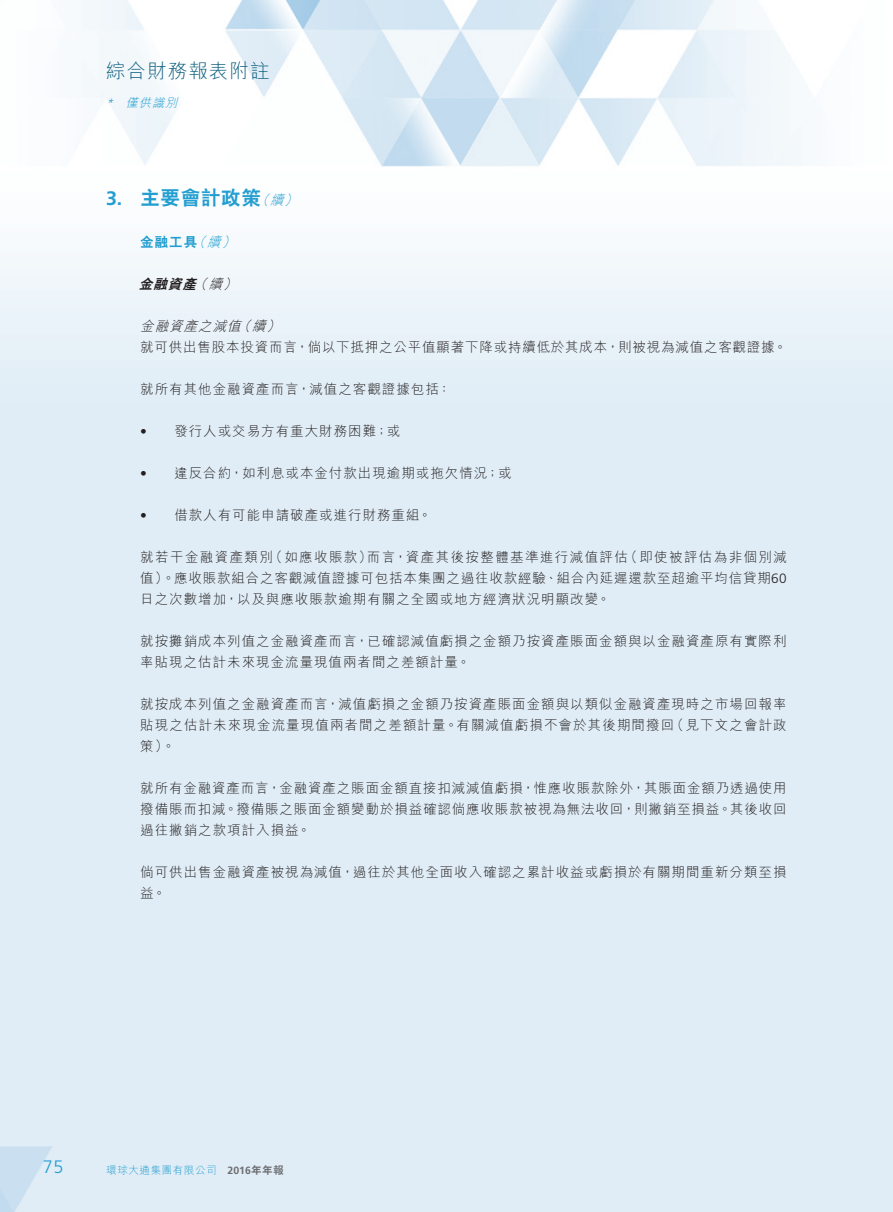
<style>
.page{position:relative;width:893px;height:1212px;background:#fff}
.page>*{position:absolute;margin:0;border:0;box-sizing:border-box;transform-origin:0 0}
.Heading_1{font:800 19.5px "C Hei 2 HK";letter-spacing:.04em;color:#229ed0}
.t1{font:300 19.5px "M Hei HK";letter-spacing:.055em;color:#0c5e7e}
.t2{font:300 18px "Frutiger LT Std";color:#229ed0}
.Body_Text{font:300 13.5px/21px "M Hei HK";letter-spacing:.075em;color:#231f20;text-align:justify}
.Heading_4{font:italic 300 13.5px "M Hei HK";color:#231f20}
.Heading_2{font:800 13.5px "C Hei 2 HK";color:#229ed0}
.Heading_3{font:italic 800 13.5px "C Hei 2 HK";color:#231f20}
.t3{font:italic 300 12px "M Hei HK";color:#229ed0}
.t4{font:300 10.5px "M Hei HK";letter-spacing:.06em;color:#229ed0}
.s1{font-family:"Frutiger LT Std"}
.s2{font-family:"Frutiger LT Std";font-weight:700}
.s3{font-family:"M Hei HK";font-weight:300;font-style:italic;font-size:13.5px}
.s4{font-family:"M Hei HK";font-weight:300;font-style:italic}
.s5{font-family:"M Hei HK";font-weight:300}
.s6{font-family:"Frutiger LT Std";font-weight:700;color:#6c6d70}
.s7{font-family:"C Hei 2 HK";font-weight:800;color:#6c6d70}
</style>
<div class="page">
<h1 class="t1" style="left:106px;top:61px;width:165px">綜合財務報表附註</h1>
<p class="t3" style="left:106px;top:96px;width:75px"><span class="s1">*</span> 僅供識別</p>
<p class="Heading_1" style="left:106px;top:187px;width:196px"><span class="s2">3.</span> 主要會計政策<span class="s3">（續）</span></p>
<p class="Heading_2" style="left:140px;top:235px;width:100px">金融工具<span class="s4">（續）</span></p>
<p class="Heading_3" style="left:139px;top:277px;width:103px">金融資產<span class="s5">（續）</span></p>
<p class="Heading_4" style="left:140px;top:319px;width:145px">金融資產之減值（續）</p>
<p class="Body_Text" style="left:140px;top:336px;width:648px">就可供出售股本投資而言，倘以下抵押之公平值顯著下降或持續低於其成本，則被視為減值之客觀證據。</p>
<p class="Body_Text" style="left:140px;top:378px;width:312px">就所有其他金融資產而言，減值之客觀證據包括：</p>
<p class="Body_Text" style="left:140px;top:420px;width:262px"><span class="s1">•</span> 發行人或交易方有重大財務困難；或</p>
<p class="Body_Text" style="left:140px;top:462px;width:373px"><span class="s1">•</span> 違反合約，如利息或本金付款出現逾期或拖欠情況；或</p>
<p class="Body_Text" style="left:140px;top:504px;width:293px"><span class="s1">•</span> 借款人有可能申請破產或進行財務重組。</p>
<p class="Body_Text" style="left:140px;top:546px;width:648px">就若干金融資產類別（如應收賬款）而言，資產其後按整體基準進行減值評估（即使被評估為非個別減值）。應收賬款組合之客觀減值證據可包括本集團之過往收款經驗、組合內延遲還款至超逾平均信貸期<span class="s1">60</span>日之次數增加，以及與應收賬款逾期有關之全國或地方經濟狀況明顯改變。</p>
<p class="Body_Text" style="left:140px;top:630px;width:648px">就按攤銷成本列值之金融資產而言，已確認減值虧損之金額乃按資產賬面金額與以金融資產原有實際利率貼現之估計未來現金流量現值兩者間之差額計量。</p>
<p class="Body_Text" style="left:140px;top:693px;width:648px">就按成本列值之金融資產而言，減值虧損之金額乃按資產賬面金額與以類似金融資產現時之市場回報率貼現之估計未來現金流量現值兩者間之差額計量。有關減值虧損不會於其後期間撥回（見下文之會計政策）。</p>
<p class="Body_Text" style="left:140px;top:777px;width:648px">就所有金融資產而言，金融資產之賬面金額直接扣減減值虧損，惟應收賬款除外，其賬面金額乃透過使用撥備賬而扣減。撥備賬之賬面金額變動於損益確認倘應收賬款被視為無法收回，則撇銷至損益。其後收回過往撇銷之款項計入損益。</p>
<p class="Body_Text" style="left:140px;top:861px;width:648px">倘可供出售金融資產被視為減值，過往於其他全面收入確認之累計收益或虧損於有關期間重新分類至損益。</p>
<h2 class="t2" style="left:43px;top:1156px;width:22px">75</h2>
<p class="t4" style="left:106px;top:1164px;width:179px">環球大通集團有限公司 <span class="s6">2016</span><span class="s7">年年報</span></p>
</div>
